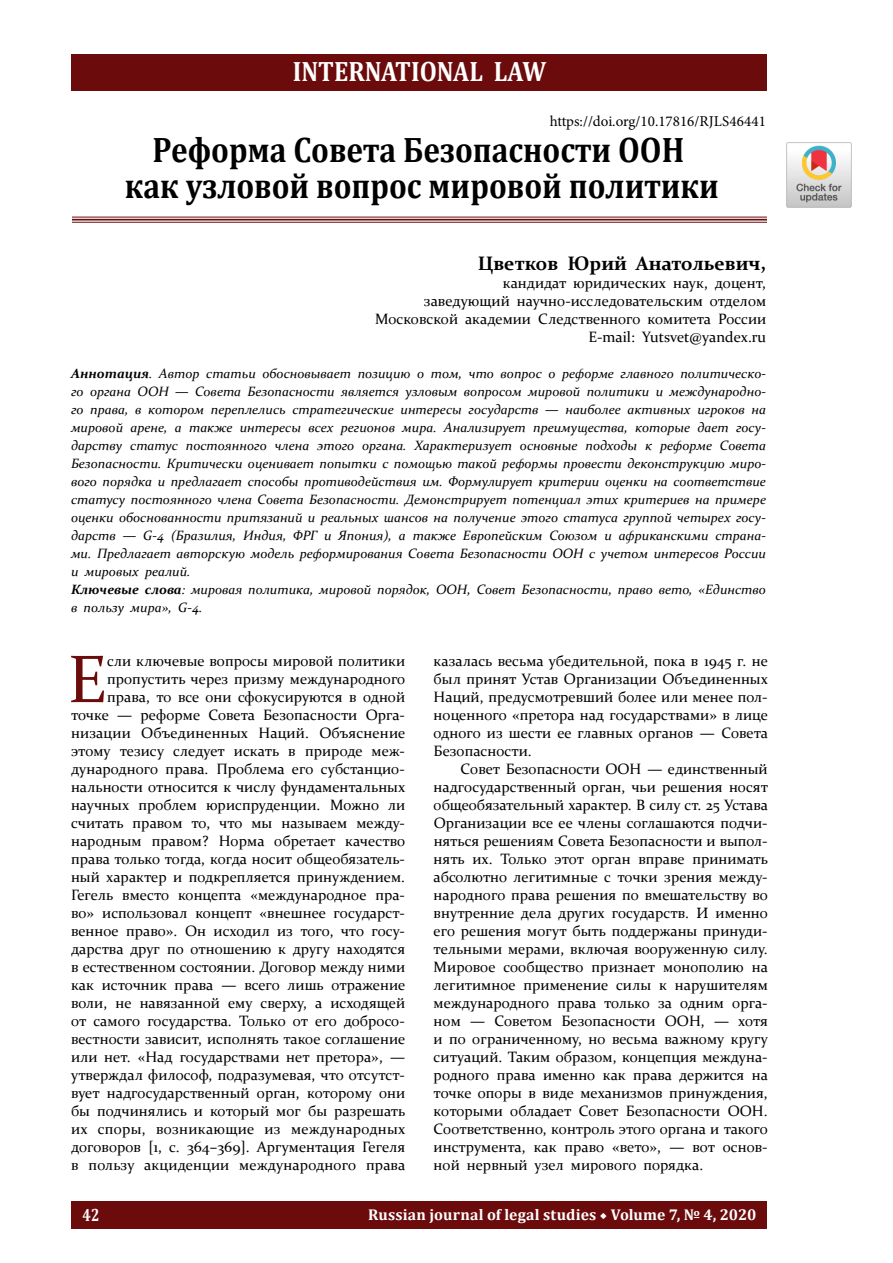
<style>
.page{position:relative;width:893px;height:1263px;background:#fff}
.page>*{position:absolute;margin:0;border:0;box-sizing:border-box;transform-origin:0 0}
.t1{font:67.65px "Constantia";color:#6b0b0c}
.t2{font:700 35.7px/36px "Cambria";color:#000;text-align:center;scale:.88 1}
.t3{font:700 28.2px "Cambria";color:#fff;scale:.88 1}
.t4{font:700 19.5px "Constantia";color:#000}
.t5{font:700 17.85px "Cambria";color:#fff;scale:.8 1}
.t6{font:700 15.6px "Cambria";letter-spacing:.01em;color:#fff}
.t7{font:15px/18px "Constantia";color:#000;text-align:right}
.t8{font:15px "Minion Pro";color:#000}
.t9{font:italic 13.5px/18px "Constantia";color:#000}
.s1{font-weight:700}
.s2{font-family:"Minion Pro";font-weight:400}
</style>
<div class="page">
<div style="left:72px;top:1202px;width:695px;height:27px;background:#6b0b0c"></div>
<div style="left:72px;top:54px;width:695px;height:36px;background:#6b0b0c"></div>
<hr style="left:72px;top:217px;width:695px;height:1px;background:#6b0b0c">
<hr style="left:72px;top:219px;width:695px;height:1px;background:#6b0b0c">
<hr style="left:72px;top:222px;width:695px;height:1px;background:#6b0b0c">
<img style="left:786px;top:142px;width:66px;height:66px">
<h3 class="t3" style="left:293px;top:51px;width:289px">INTERNATIONAL LAW</h3>
<p class="t8" style="left:550px;top:111px;width:218px">https://doi.org/10.17816/RJLS46441</p>
<h2 class="t2" style="left:125px;top:131px;width:676px">Реформа Совета Безопасности ООН как узловой вопрос мировой политики</h2>
<h3 class="t4" style="left:478px;top:250px;width:290px">Цветков Юрий Анатольевич,</h3>
<p class="t7" style="left:375px;top:273px;width:393px">кандидат юридических наук, доцент,<br>заведующий научно-исследовательским отделом Московской академии Следственного комитета России E-mail: Yutsvet@yandex.ru</p>
<p class="t9" style="left:71px;top:364px;width:696px"><span class="s1">Аннотация</span>. Автор статьи обосновывает позицию о том, что вопрос о реформе главного политическо&shy;го органа ООН — Совета Безопасности является узловым вопросом мировой политики и международно&shy;го права, в котором переплелись стратегические интересы государств — наиболее активных игроков на мировой арене, а также интересы всех регионов мира. Анализирует преимущества, которые дает госу&shy;дарству статус постоянного члена этого органа. Характеризует основные подходы к реформе Совета Безопасности. Критически оценивает попытки с помощью такой реформы провести деконструкцию миро&shy;вого порядка и предлагает способы противодействия им. Формулирует критерии оценки на соответствие статусу постоянного члена Совета Безопасности. Демонстрирует потенциал этих критериев на примере оценки обоснованности притязаний и реальных шансов на получение этого статуса группой четырех госу&shy;дарств — G-4 (Бразилия, Индия, ФРГ и Япония), а также Европейским Союзом и африканскими страна&shy;ми. Предлагает авторскую модель реформирования Совета Безопасности ООН с учетом интересов России и мировых реалий.<br><span class="s1">Ключевые слова</span>: мировая политика, мировой порядок, ООН, Совет Безопасности, право вето, «Единство в пользу мира», G-4.</p>
<p class="t7" style="left:71px;top:651px;width:336px">сли ключевые вопросы мировой политики пропустить через призму международного права, то все они сфокусируются в одной точке — реформе Совета Безопасности Орга&shy;низации Объединенных Наций. Объяснение этому тезису следует искать в природе меж&shy;дународного права. Проблема его субстанцио&shy;нальности относится к числу фундаментальных научных проблем юриспруденции. Можно ли считать правом то, что мы называем между&shy;народным правом? Норма обретает качество права только тогда, когда носит общеобязатель&shy;ный характер и подкрепляется принуждением.<br>Гегель вместо концепта «международное пра&shy;во» использовал концепт «внешнее государст&shy;венное право». Он исходил из того, что госу&shy;дарства друг по отношению к другу находятся в естественном состоянии. Договор между ними как источник права — всего лишь отражение воли, не навязанной ему сверху, а исходящей от самого государства. Только от его добросо&shy;вестности зависит, исполнять такое соглашение или нет. «Над государствами нет претора», — утверждал философ, подразумевая, что отсутст&shy;вует надгосударственный орган, которому они бы подчинялись и который мог бы разрешать их споры, возникающие из международных договоров [1, с. 364–369]. Аргументация Гегеля в пользу акциденции международного права</p>
<p class="t7" style="left:434px;top:651px;width:336px;text-align:justify">казалась весьма убедительной, пока в 1945 г. не был принят Устав Организации Объединенных Наций, предусмотревший более или менее пол&shy;ноценного «претора над государствами» в лице одного из шести ее главных органов — Совета Безопасности.</p>
<h1 class="t1" style="left:68px;top:633px;width:41px">Е</h1>
<p class="t7" style="left:434px;top:759px;width:336px;text-align:justify;text-indent:27px">Совет Безопасности ООН — единственный надгосударственный орган, чьи решения носят общеобязательный характер. В силу ст. 25 Устава Организации все ее члены соглашаются подчи&shy;няться решениям Совета Безопасности и выпол&shy;нять их. Только этот орган вправе принимать абсолютно легитимные с точки зрения между&shy;народного права решения по вмешательству во внутренние дела других государств. И именно его решения могут быть поддержаны принуди&shy;тельными мерами, включая вооруженную силу.<br>Мировое сообщество признает монополию на легитимное применение силы к нарушителям международного права только за одним орга&shy;ном — Советом Безопасности ООН, — хотя и по ограниченному, но весьма важному кругу ситуаций. Таким образом, концепция междуна&shy;родного права именно как права держится на точке опоры в виде механизмов принуждения, которыми обладает Совет Безопасности ООН.<br>Соответственно, контроль этого органа и такого инструмента, как право «вето», — вот основ&shy;ной нервный узел мирового порядка.</p>
<p class="t5" style="left:83px;top:1202px;width:23px">42</p>
<p class="t6" style="left:368px;top:1203px;width:390px">Russian journal of legal studies <span class="s2">◆</span> Volume 7, № 4, 2020</p>
</div>
